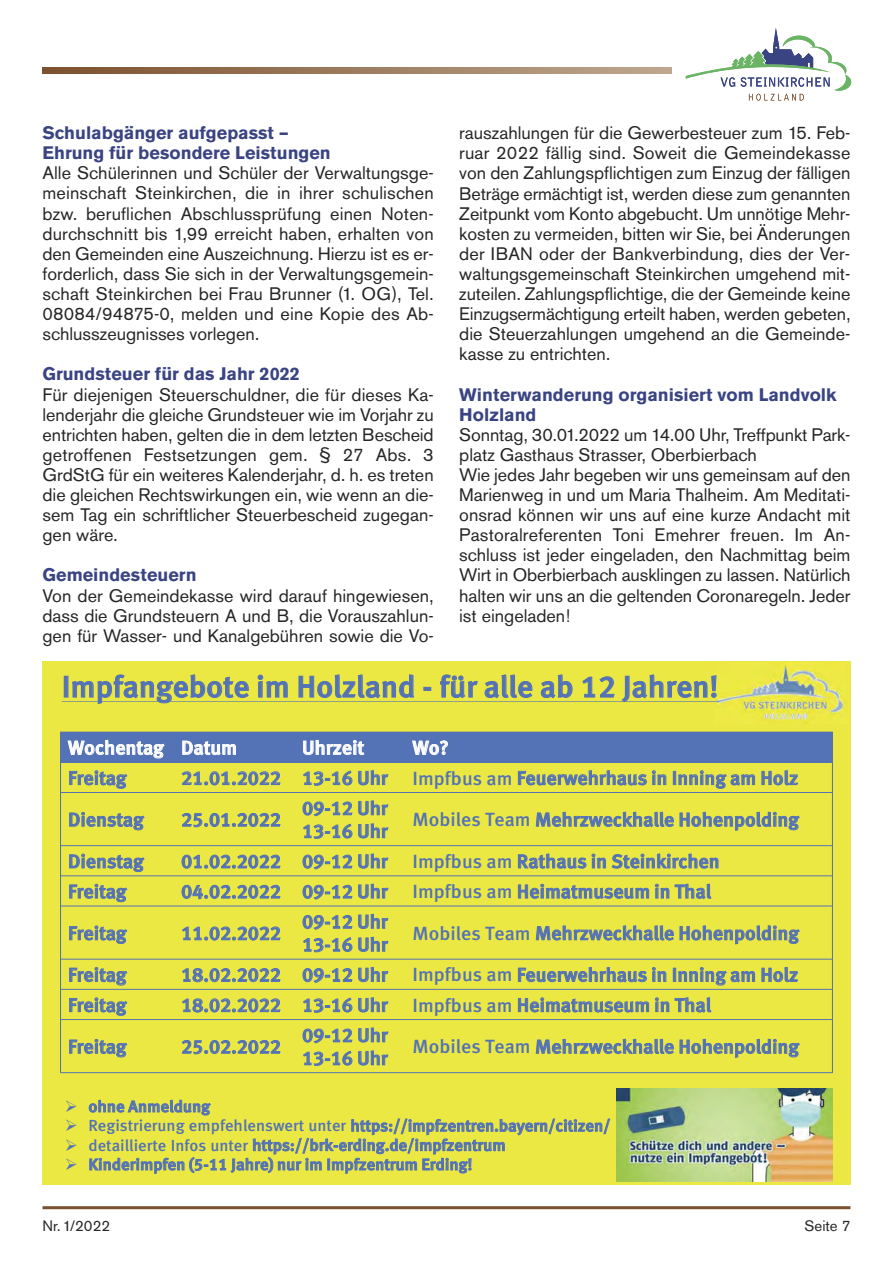
<style>
.page{position:relative;width:893px;height:1263px;background:#fff}
.page>*{position:absolute;margin:0;border:0;box-sizing:border-box;transform-origin:0 0}
.t1{font:30.15px "Meta Medium LF";letter-spacing:.005em;color:#5472b6;scale:1.04 1}
.t2{font:19.05px/23px "Meta Medium LF";color:#5472b6;scale:1.04 1}
.t3{font:19.05px "Meta Medium LF";letter-spacing:.005em;color:#fff;scale:1.04 1}
.t4{font:18px/20.1px "Akzidenz Grotesk BQ";color:#272526;text-align:justify}
.t5{font:700 18px/20.1px "Akzidenz Grotesk BQ";color:#3b4483}
.t6{font:16.05px "Meta Medium LF";color:#5472b6;scale:1.04 1}
.t7{font:15px "Akzidenz Grotesk BQ";color:#272526}
</style>
<div class="page">
<hr style="left:43px;top:1206px;width:807px;height:3px;background:#7b512f">
<svg style="left:43px;top:67px;width:629px;height:6px;background:#9c7c5e"></svg>
<svg style="left:686px;top:28px;width:165px;height:73px"></svg>
<div style="left:43px;top:662px;width:807px;height:522px;background:#ebe844"></div>
<img style="left:719px;top:665px;width:127px;height:58px">
<img style="left:617px;top:1089px;width:215px;height:93px">
<svg style="left:62px;top:674px;width:657px;height:31px"></svg>
<div style="left:61px;top:732px;width:113px;height:30px;background:#5472b6"></div>
<div style="left:174px;top:732px;width:121px;height:30px;background:#5472b6"></div>
<div style="left:295px;top:732px;width:110px;height:30px;background:#5472b6"></div>
<div style="left:405px;top:732px;width:427px;height:30px;background:#5472b6"></div>
<hr style="left:60px;top:762px;width:773px;height:1px;background:#5472b6">
<hr style="left:60px;top:792px;width:773px;height:1px;background:#5472b6">
<hr style="left:60px;top:845px;width:773px;height:1px;background:#5472b6">
<hr style="left:60px;top:875px;width:773px;height:1px;background:#5472b6">
<hr style="left:60px;top:906px;width:773px;height:1px;background:#5472b6">
<hr style="left:60px;top:959px;width:773px;height:1px;background:#5472b6">
<hr style="left:60px;top:989px;width:773px;height:1px;background:#5472b6">
<hr style="left:60px;top:1019px;width:773px;height:1px;background:#5472b6">
<hr style="left:60px;top:732px;width:1px;height:341px;background:#5472b6">
<hr style="left:832px;top:732px;width:1px;height:341px;background:#5472b6">
<hr style="left:60px;top:1072px;width:773px;height:1px;background:#5472b6">
<svg style="left:67px;top:740px;width:98px;height:19px"></svg>
<svg style="left:182px;top:740px;width:54px;height:15px"></svg>
<svg style="left:303px;top:740px;width:62px;height:15px"></svg>
<svg style="left:412px;top:740px;width:36px;height:16px"></svg>
<svg style="left:69px;top:770px;width:59px;height:19px"></svg>
<svg style="left:182px;top:771px;width:99px;height:14px"></svg>
<svg style="left:303px;top:770px;width:86px;height:16px"></svg>
<svg style="left:518px;top:770px;width:148px;height:16px"></svg>
<div style="left:673px;top:771px;width:3px;height:14px;border:1px solid #5472b6"></div>
<svg style="left:678px;top:770px;width:77px;height:19px"></svg>
<svg style="left:761px;top:770px;width:37px;height:15px"></svg>
<svg style="left:69px;top:812px;width:76px;height:18px"></svg>
<svg style="left:182px;top:813px;width:99px;height:14px"></svg>
<svg style="left:302px;top:800px;width:87px;height:16px"></svg>
<svg style="left:303px;top:823px;width:86px;height:16px"></svg>
<svg style="left:536px;top:811px;width:264px;height:20px"></svg>
<svg style="left:69px;top:853px;width:76px;height:19px"></svg>
<svg style="left:181px;top:854px;width:100px;height:15px"></svg>
<svg style="left:302px;top:853px;width:87px;height:16px"></svg>
<svg style="left:518px;top:853px;width:201px;height:16px"></svg>
<svg style="left:69px;top:884px;width:59px;height:18px"></svg>
<svg style="left:181px;top:885px;width:100px;height:14px"></svg>
<svg style="left:302px;top:883px;width:87px;height:17px"></svg>
<svg style="left:518px;top:884px;width:131px;height:15px"></svg>
<svg style="left:655px;top:883px;width:56px;height:16px"></svg>
<svg style="left:69px;top:925px;width:59px;height:19px"></svg>
<svg style="left:182px;top:926px;width:99px;height:15px"></svg>
<svg style="left:302px;top:913px;width:87px;height:17px"></svg>
<svg style="left:303px;top:936px;width:86px;height:16px"></svg>
<svg style="left:536px;top:925px;width:264px;height:19px"></svg>
<svg style="left:69px;top:967px;width:59px;height:19px"></svg>
<svg style="left:182px;top:968px;width:99px;height:14px"></svg>
<svg style="left:302px;top:967px;width:87px;height:16px"></svg>
<svg style="left:518px;top:967px;width:148px;height:15px"></svg>
<div style="left:673px;top:968px;width:3px;height:14px;border:1px solid #5472b6"></div>
<svg style="left:678px;top:967px;width:77px;height:19px"></svg>
<svg style="left:761px;top:967px;width:37px;height:15px"></svg>
<svg style="left:69px;top:997px;width:59px;height:19px"></svg>
<svg style="left:182px;top:998px;width:99px;height:14px"></svg>
<svg style="left:303px;top:997px;width:86px;height:16px"></svg>
<svg style="left:518px;top:997px;width:131px;height:16px"></svg>
<svg style="left:655px;top:997px;width:56px;height:16px"></svg>
<svg style="left:69px;top:1039px;width:59px;height:18px"></svg>
<svg style="left:182px;top:1040px;width:99px;height:14px"></svg>
<svg style="left:302px;top:1027px;width:87px;height:16px"></svg>
<svg style="left:303px;top:1050px;width:86px;height:16px"></svg>
<svg style="left:536px;top:1038px;width:264px;height:20px"></svg>
<svg style="left:89px;top:1099px;width:521px;height:75px"></svg>
<p class="t5" style="left:43px;top:123px;width:290px">Schulabgänger aufgepasst –<br>Ehrung für besondere Leistungen</p>
<p class="t4" style="left:43px;top:163px;width:393px">Alle Schülerinnen und Schüler der Verwaltungsge&shy;meinschaft Steinkirchen, die in ihrer schulischen bzw. beruflichen Abschlussprüfung einen Noten&shy;durchschnitt bis 1,99 erreicht haben, erhalten von den Gemeinden eine Auszeichnung. Hierzu ist es er&shy;forderlich, dass Sie sich in der Verwaltungsgemein&shy;schaft Steinkirchen bei Frau Brunner (1. OG), Tel.<br>08084/94875-0, melden und eine Kopie des Ab&shy;schlusszeugnisses vorlegen.</p>
<p class="t5" style="left:43px;top:364px;width:259px">Grundsteuer für das Jahr 2022</p>
<p class="t4" style="left:43px;top:384px;width:393px">Für diejenigen Steuerschuldner, die für dieses Ka&shy;lenderjahr die gleiche Grundsteuer wie im Vorjahr zu entrichten haben, gelten die in dem letzten Bescheid getroffenen Festsetzungen gem. § 27 Abs. 3<br>GrdStG für ein weiteres Kalenderjahr, d. h. es treten die gleichen Rechtswirkungen ein, wie wenn an die&shy;sem Tag ein schriftlicher Steuerbescheid zugegan&shy;gen wäre.</p>
<p class="t5" style="left:43px;top:565px;width:156px">Gemeindesteuern</p>
<p class="t4" style="left:43px;top:585px;width:393px">Von der Gemeindekasse wird darauf hingewiesen, dass die Grundsteuern A und B, die Vorauszahlun&shy;gen für Wasser- und Kanalgebühren sowie die Vo-</p>
<p class="t4" style="left:459px;top:123px;width:393px">rauszahlungen für die Gewerbesteuer zum 15. Feb&shy;ruar 2022 fällig sind. Soweit die Gemeindekasse von den Zahlungspflichtigen zum Einzug der fälligen Beträge ermächtigt ist, werden diese zum genannten Zeitpunkt vom Konto abgebucht. Um unnötige Mehr&shy;kosten zu vermeiden, bitten wir Sie, bei Änderungen der IBAN oder der Bankverbindung, dies der Ver&shy;waltungsgemeinschaft Steinkirchen umgehend mit&shy;zuteilen. Zahlungspflichtige, die der Gemeinde keine Einzugsermächtigung erteilt haben, werden gebeten, die Steuerzahlungen umgehend an die Gemeinde&shy;kasse zu entrichten.</p>
<p class="t5" style="left:459px;top:384px;width:379px">Winterwanderung organisiert vom Landvolk<br>Holzland</p>
<p class="t4" style="left:459px;top:425px;width:393px;text-align:left">Sonntag, 30.01.2022 um 14.00 Uhr, Treffpunkt Park&shy;platz Gasthaus Strasser, Oberbierbach<br>Wie jedes Jahr begeben wir uns gemeinsam auf den Marienweg in und um Maria Thalheim. Am Meditati&shy;onsrad können wir uns auf eine kurze Andacht mit Pastoralreferenten Toni Emehrer freuen. Im An&shy;schluss ist jeder eingeladen, den Nachmittag beim Wirt in Oberbierbach ausklingen zu lassen. Natürlich halten wir uns an die geltenden Coronaregeln. Jeder ist eingeladen!</p>
<h1 class="t1" style="left:62px;top:669px;width:633px">Impfangebote im Holzland - für alle ab 12 Jahren!</h1>
<p class="t3" style="left:68px;top:737px;width:164px">Wochentag Datum</p>
<p class="t3" style="left:302px;top:737px;width:61px">Uhrzeit</p>
<p class="t3" style="left:413px;top:737px;width:36px">Wo?</p>
<p class="t2" style="left:68px;top:766px;width:58px">Freitag</p>
<p class="t2" style="left:181px;top:766px;width:200px">21.01.2022 13-16 Uhr</p>
<p class="t2" style="left:413px;top:766px;width:372px">Impfbus am Feuerwehrhaus in Inning am Holz</p>
<p class="t2" style="left:68px;top:808px;width:74px">Dienstag</p>
<p class="t2" style="left:181px;top:808px;width:97px">25.01.2022</p>
<p class="t2" style="left:302px;top:796px;width:84px">09-12 Uhr<br>13-16 Uhr</p>
<p class="t2" style="left:413px;top:808px;width:373px">Mobiles Team Mehrzweckhalle Hohenpolding</p>
<p class="t2" style="left:68px;top:850px;width:74px">Dienstag</p>
<p class="t2" style="left:181px;top:850px;width:200px">01.02.2022 09-12 Uhr</p>
<p class="t2" style="left:413px;top:850px;width:297px">Impfbus am Rathaus in Steinkirchen</p>
<p class="t2" style="left:68px;top:880px;width:58px">Freitag</p>
<p class="t2" style="left:181px;top:880px;width:200px">04.02.2022 09-12 Uhr</p>
<p class="t2" style="left:413px;top:880px;width:289px">Impfbus am Heimatmuseum in Thal</p>
<p class="t2" style="left:68px;top:921px;width:58px">Freitag</p>
<p class="t2" style="left:181px;top:921px;width:97px">11.02.2022</p>
<p class="t2" style="left:302px;top:910px;width:84px">09-12 Uhr<br>13-16 Uhr</p>
<p class="t2" style="left:413px;top:921px;width:373px">Mobiles Team Mehrzweckhalle Hohenpolding</p>
<p class="t2" style="left:68px;top:963px;width:58px">Freitag</p>
<p class="t2" style="left:181px;top:963px;width:200px">18.02.2022 09-12 Uhr</p>
<p class="t2" style="left:413px;top:963px;width:372px">Impfbus am Feuerwehrhaus in Inning am Holz</p>
<p class="t2" style="left:68px;top:993px;width:58px">Freitag</p>
<p class="t2" style="left:181px;top:993px;width:200px">18.02.2022 13-16 Uhr</p>
<p class="t2" style="left:413px;top:993px;width:289px">Impfbus am Heimatmuseum in Thal</p>
<p class="t2" style="left:68px;top:1035px;width:58px">Freitag</p>
<p class="t2" style="left:181px;top:1035px;width:97px">25.02.2022</p>
<p class="t2" style="left:302px;top:1023px;width:84px">09-12 Uhr<br>13-16 Uhr</p>
<p class="t2" style="left:413px;top:1035px;width:373px">Mobiles Team Mehrzweckhalle Hohenpolding</p>
<p class="t6" style="left:65px;top:1097px;width:141px">➢ ohne Anmeldung</p>
<p class="t6" style="left:65px;top:1116px;width:526px">➢ Registrierung empfehlenswert unter https://impfzentren.bayern/citizen/</p>
<p class="t6" style="left:65px;top:1136px;width:425px">➢ detaillierte Infos unter https://brk-erding.de/impfzentrum</p>
<p class="t6" style="left:65px;top:1155px;width:393px">➢ Kinderimpfen (5-11 Jahre) nur im Impfzentrum Erding!</p>
<p class="t7" style="left:43px;top:1217px;width:69px">Nr. 1/2022</p>
<p class="t7" style="left:804px;top:1217px;width:47px">Seite 7</p>
</div>
